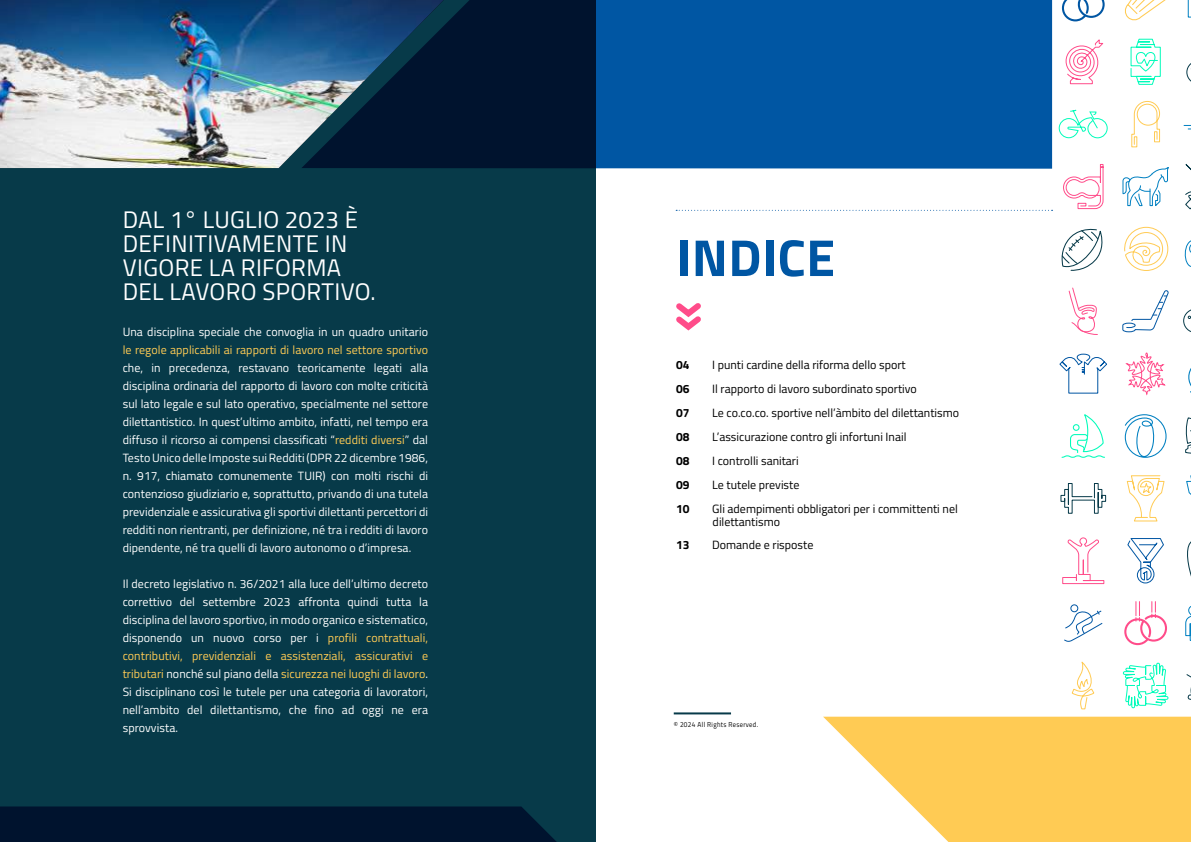
<style>
.page{position:relative;width:1191px;height:842px;background:#fff}
.page>*{position:absolute;margin:0;border:0;box-sizing:border-box;transform-origin:0 0}
.t1{font:700 52px "Titillium";letter-spacing:.01em;color:#0056a3}
.t2{font:24px/24px "Titillium";letter-spacing:.015em;color:#fff}
.t3{font:12px/18px "Titillium";letter-spacing:.005em;color:#fff;text-align:justify}
.t4{font:12px "Titillium";color:#000}
.t5{font:12px "Titillium";letter-spacing:.005em;color:#ffcb54}
.t6{font:700 12px "Titillium";color:#000}
.t7{font:7.2px "Titillium";letter-spacing:.05em;color:#000;scale:.91 1}
.s1{color:#ffcb54}
</style>
<div class="page">
<div style="left:0;top:0;width:595px;height:842px;background:#073a49"></div>
<svg style="left:823px;top:717px;width:368px;height:125px;fill:#ffcb54"></svg>
<svg style="left:443px;top:0;width:609px;height:169px;background:#004585"></svg>
<svg style="left:0;top:806px;width:596px;height:36px;background:#001730"></svg>
<svg style="left:1125px;top:0;width:41px;height:21px"></svg>
<svg style="left:1124px;top:226px;width:45px;height:45px"></svg>
<svg style="left:1126px;top:475px;width:39px;height:47px"></svg>
<svg style="left:1187px;top:0;width:4px;height:18px"></svg>
<svg style="left:1184px;top:240px;width:7px;height:27px"></svg>
<svg style="left:1186px;top:475px;width:5px;height:20px"></svg>
<svg style="left:1122px;top:167px;width:47px;height:40px"></svg>
<svg style="left:1124px;top:414px;width:43px;height:44px"></svg>
<svg style="left:1185px;top:164px;width:6px;height:46px"></svg>
<svg style="left:1185px;top:417px;width:6px;height:37px"></svg>
<svg style="left:1130px;top:38px;width:31px;height:47px"></svg>
<svg style="left:1122px;top:290px;width:47px;height:43px"></svg>
<svg style="left:1127px;top:538px;width:37px;height:46px"></svg>
<svg style="left:1186px;top:63px;width:5px;height:19px"></svg>
<svg style="left:1183px;top:309px;width:8px;height:23px"></svg>
<svg style="left:1187px;top:541px;width:4px;height:36px"></svg>
<svg style="left:1131px;top:101px;width:29px;height:47px"></svg>
<svg style="left:1125px;top:352px;width:41px;height:44px"></svg>
<svg style="left:1124px;top:601px;width:43px;height:45px"></svg>
<svg style="left:1122px;top:662px;width:47px;height:47px"></svg>
<svg style="left:1188px;top:368px;width:3px;height:25px"></svg>
<svg style="left:1185px;top:606px;width:6px;height:35px"></svg>
<svg style="left:1061px;top:0;width:44px;height:22px"></svg>
<svg style="left:1061px;top:228px;width:42px;height:43px"></svg>
<svg style="left:1060px;top:483px;width:47px;height:31px"></svg>
<svg style="left:1063px;top:164px;width:41px;height:46px"></svg>
<svg style="left:1061px;top:414px;width:44px;height:44px"></svg>
<svg style="left:1065px;top:39px;width:39px;height:46px"></svg>
<svg style="left:1068px;top:287px;width:30px;height:48px"></svg>
<svg style="left:1062px;top:537px;width:43px;height:48px"></svg>
<svg style="left:1058px;top:109px;width:50px;height:30px"></svg>
<svg style="left:1059px;top:353px;width:48px;height:41px"></svg>
<svg style="left:1064px;top:604px;width:39px;height:38px"></svg>
<svg style="left:1071px;top:661px;width:24px;height:49px"></svg>
<img style="left:0;top:0;width:443px;height:168px">
<svg style="left:676px;top:303px;width:25px;height:28px"></svg>
<hr style="left:674px;top:712px;width:57px;height:2px;background:#073a49">
<svg style="left:676px;top:210px;width:376px;height:1px"></svg>
<h2 class="t2" style="left:123px;top:207px;width:254px">DAL 1° LUGLIO 2023 È<br>DEFINITIVAMENTE IN<br>VIGORE LA RIFORMA<br>DEL LAVORO SPORTIVO.</h2>
<p class="t3" style="left:123px;top:323px;width:307px">Una disciplina speciale che convoglia in un quadro unitario</p>
<p class="t5" style="left:123px;top:341px;width:307px">le regole applicabili ai rapporti di lavoro nel settore sportivo</p>
<p class="t3" style="left:123px;top:359px;width:307px">che, in precedenza, restavano teoricamente legati alla disciplina ordinaria del rapporto di lavoro con molte criticità sul lato legale e sul lato operativo, specialmente nel settore dilettantistico. In quest’ultimo ambito, infatti, nel tempo era diffuso il ricorso ai compensi classificati “<span class="s1">redditi diversi</span>” dal Testo Unico delle Imposte sui Redditi (DPR 22 dicembre 1986, n. 917, chiamato comunemente TUIR) con molti rischi di contenzioso giudiziario e, soprattutto, privando di una tutela previdenziale e assicurativa gli sportivi dilettanti percettori di redditi non rientranti, per definizione, né tra i redditi di lavoro dipendente, né tra quelli di lavoro autonomo o d’impresa.</p>
<p class="t3" style="left:123px;top:575px;width:307px">Il decreto legislativo n. 36/2021 alla luce dell’ultimo decreto correttivo del settembre 2023 affronta quindi tutta la disciplina del lavoro sportivo, in modo organico e sistematico, disponendo un nuovo corso per i <span class="s1">profili contrattuali, contributivi, previdenziali e assistenziali, assicurativi e tributari</span> nonché sul piano della <span class="s1">sicurezza nei luoghi di lavoro</span>.<br>Si disciplinano così le tutele per una categoria di lavoratori, nell’ambito del dilettantismo, che fino ad oggi ne era sprovvista.</p>
<h1 class="t1" style="left:676px;top:218px;width:160px">INDICE</h1>
<p class="t6" style="left:676px;top:356px;width:15px">04</p>
<p class="t4" style="left:712px;top:356px;width:195px">I punti cardine della riforma dello sport</p>
<p class="t6" style="left:676px;top:380px;width:15px">06</p>
<p class="t4" style="left:712px;top:380px;width:206px">Il rapporto di lavoro subordinato sportivo</p>
<p class="t6" style="left:676px;top:404px;width:15px">07</p>
<p class="t4" style="left:712px;top:404px;width:248px">Le co.co.co. sportive nell’àmbito del dilettantismo</p>
<p class="t6" style="left:676px;top:428px;width:15px">08</p>
<p class="t4" style="left:712px;top:428px;width:196px">L’assicurazione contro gli infortuni Inail</p>
<p class="t6" style="left:676px;top:452px;width:15px">08</p>
<p class="t4" style="left:712px;top:452px;width:88px">I controlli sanitari</p>
<p class="t6" style="left:676px;top:476px;width:15px">09</p>
<p class="t4" style="left:712px;top:476px;width:89px">Le tutele previste</p>
<p class="t6" style="left:676px;top:500px;width:15px">10</p>
<p class="t4" style="left:712px;top:500px;width:247px">Gli adempimenti obbligatori per i committenti nel</p>
<p class="t6" style="left:676px;top:536px;width:15px">13</p>
<p class="t4" style="left:712px;top:536px;width:103px">Domande e risposte</p>
<p class="t4" style="left:712px;top:513px;width:69px">dilettantismo</p>
<p class="t7" style="left:674px;top:719px;width:94px">© 2024 All Rights Reserved.</p>
</div>
